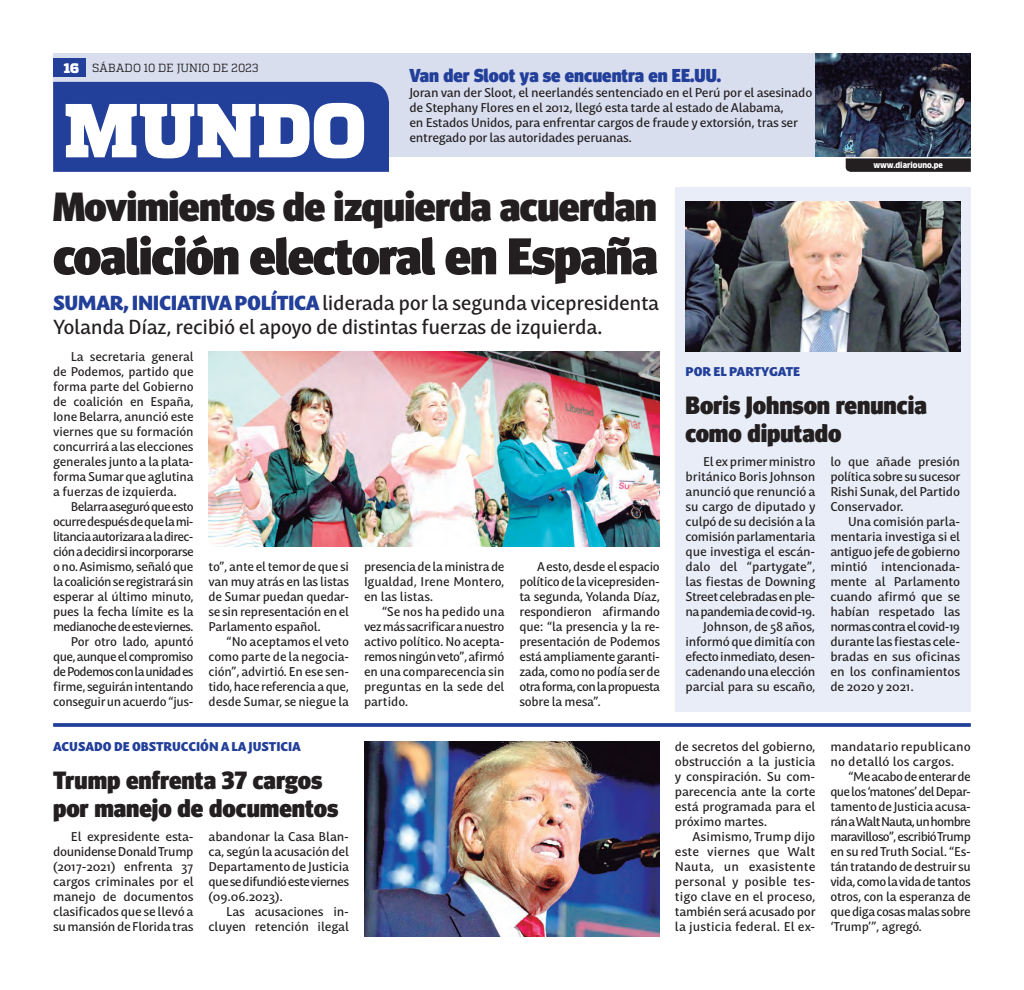
<style>
.page{position:relative;width:1024px;height:990px;background:#fff}
.page>*{position:absolute;margin:0;border:0;box-sizing:border-box;transform-origin:0 0}
.t1{font:900 76.25px "Quadon";letter-spacing:.01em;color:#fff}
.TITULAR{font:900 51.62px "Meta Head OT";letter-spacing:-.02em;color:#231f20}
.TITULAR-2{font:900 40.75px "Meta Head OT";letter-spacing:-.015em;color:#231f20}
.TITULAR_SECUNDARIO_G{font:900 25px/27.5px "Meta Head OT";color:#231f20}
.t2{font:500 20px/24px "Mastro Sans";letter-spacing:-.02em;color:#231f20}
.t3{font:900 18.75px "Meta Head OT";color:#223f99}
.t4{font:900 13.75px "Quadon";color:#fff}
.TEXTO_NOTA{font:500 12.5px/15px "Mastro Sans";letter-spacing:-.02em;color:#231f20;text-align:justify}
.VOLADA_SECUNDARIA{font:900 12.5px "Mastro Sans";color:#223f99}
.TEXTO_NOTA-2{font:500 12.5px/15px "Mastro Sans";letter-spacing:.005em;color:#231f20}
.t5{font:11.75px "Quadon";color:#231f20;scale:.95 1}
.t6{font:900 7.88px "Clan Pro";color:#fff;scale:.95 1}
.s1{font-weight:900;color:#223f99}
</style>
<div class="page">
<div style="left:53px;top:53px;width:918px;height:104px;background:#d9deef"></div>
<img style="left:815px;top:53px;width:156px;height:104px">
<div style="left:53px;top:82px;width:336px;height:90px;background:#223f99"></div>
<svg style="left:845px;top:158px;width:126px;height:14px;background:#2e2a2b"></svg>
<div style="left:53px;top:58px;width:32px;height:19px;background:#223f99"></div>
<div style="left:675px;top:187px;width:296px;height:525px;background:#e8edf7"></div>
<img style="left:685px;top:202px;width:275px;height:150px">
<img style="left:209px;top:352px;width:451px;height:195px">
<img style="left:364px;top:742px;width:296px;height:195px">
<svg style="left:53px;top:723px;width:918px;height:4px;background:#2f4a9f"></svg>
<p class="t5" style="left:92px;top:61px;width:177px">SÁBADO 10 DE JUNIO DE 2023</p>
<p class="t1" style="left:64px;top:85px;width:303px">MUNDO</p>
<p class="t4" style="left:64px;top:60px;width:17px">16</p>
<p class="t3" style="left:409px;top:64px;width:313px">Van der Sloot ya se encuentra en EE.UU.</p>
<p class="TEXTO_NOTA" style="left:409px;top:84px;width:404px;text-align:left">Joran van der Sloot, el neerlandés sentenciado en el Perú por el asesinado de Stephany Flores en el 2012, llegó esta tarde al estado de Alabama,<br>en Estados Unidos, para enfrentar cargos de fraude y extorsión, tras ser entregado por las autoridades peruanas.</p>
<p class="TITULAR-2" style="left:53px;top:182px;width:605px">Movimientos de izquierda acuerdan</p>
<p class="TITULAR" style="left:53px;top:226px;width:606px">coalición electoral en España</p>
<p class="t2" style="left:53px;top:289px;width:607px"><span class="s1">SUMAR, INICIATIVA POLÍTICA</span> liderada por la segunda vicepresidenta<br>Yolanda Díaz, recibió el apoyo de distintas fuerzas de izquierda.</p>
<p class="t6" style="left:873px;top:161px;width:75px">www.diariouno.pe</p>
<p class="TEXTO_NOTA" style="left:53px;top:348px;width:142px;text-indent:18px">La secretaria general de Podemos, partido que forma parte del Gobierno de coalición en España, Ione Belarra, anunció este viernes que su formación concurrirá a las elecciones generales junto a la plata&shy;forma Sumar que aglutina a fuerzas de izquierda.</p>
<p class="TEXTO_NOTA" style="left:53px;top:498px;width:142px;text-indent:18px">Belarra aseguró que esto ocurre después de que la mi&shy;litancia autorizara a la direc&shy;ción a decidir si incorporarse o no. Asimismo, señaló que la coalición se registrará sin esperar al último minuto, pues la fecha límite es la medianoche de este viernes.</p>
<p class="TEXTO_NOTA" style="left:53px;top:633px;width:142px;text-indent:18px">Por otro lado, apuntó que, aunque el compromiso de Podemos con la unidad es firme, seguirán intentando conseguir un acuerdo “jus-</p>
<p class="TEXTO_NOTA" style="left:209px;top:558px;width:142px">to”, ante el temor de que si van muy atrás en las listas de Sumar puedan quedar&shy;se sin representación en el Parlamento español.</p>
<p class="TEXTO_NOTA" style="left:209px;top:633px;width:142px;text-indent:18px">“No aceptamos el veto como parte de la negocia&shy;ción”, advirtió. En ese sen&shy;tido, hace referencia a que, desde Sumar, se niegue la</p>
<p class="VOLADA_SECUNDARIA" style="left:53px;top:736px;width:249px">ACUSADO DE OBSTRUCCIÓN A LA JUSTICIA</p>
<p class="TITULAR_SECUNDARIO_G" style="left:53px;top:766px;width:287px">Trump enfrenta 37 cargos por manejo de documentos</p>
<p class="TEXTO_NOTA" style="left:53px;top:828px;width:142px;text-indent:18px">El expresidente esta&shy;dounidense Donald Trump (2017-2021) enfrenta 37 cargos criminales por el manejo de documentos clasificados que se llevó a su mansión de Florida tras</p>
<p class="TEXTO_NOTA" style="left:209px;top:828px;width:142px">abandonar la Casa Blan&shy;ca, según la acusación del Departamento de Justicia que se difundió este viernes (09.06.2023).</p>
<p class="TEXTO_NOTA" style="left:209px;top:903px;width:142px;text-align:right">Las acusaciones in&shy;cluyen retención ilegal</p>
<p class="TEXTO_NOTA" style="left:364px;top:558px;width:142px">presencia de la ministra de Igualdad, Irene Montero, en las listas.</p>
<p class="TEXTO_NOTA" style="left:364px;top:603px;width:142px;text-indent:18px">“Se nos ha pedido una vez más sacrificar a nuestro activo político. No acepta&shy;remos ningún veto”, afirmó en una comparecencia sin preguntas en la sede del partido.</p>
<p class="TEXTO_NOTA" style="left:519px;top:558px;width:142px;text-indent:18px">A esto, desde el espacio político de la vicepresiden&shy;ta segunda, Yolanda Díaz, respondieron afirmando que: “la presencia y la re&shy;presentación de Podemos está ampliamente garanti&shy;zada, como no podía ser de otra forma, con la propuesta sobre la mesa”.</p>
<p class="VOLADA_SECUNDARIA" style="left:685px;top:361px;width:116px">POR EL PARTYGATE</p>
<p class="TITULAR_SECUNDARIO_G" style="left:685px;top:391px;width:243px">Boris Johnson renuncia como diputado</p>
<p class="TEXTO_NOTA" style="left:685px;top:453px;width:131px;text-indent:18px">El ex primer ministro británico Boris Johnson anunció que renunció a su cargo de diputado y culpó de su decisión a la comisión parlamentaria que investiga el escán&shy;dalo del “partygate”, las fiestas de Downing Street celebradas en ple&shy;na pandemia de covid-19.</p>
<p class="TEXTO_NOTA" style="left:685px;top:618px;width:131px;text-indent:18px">Johnson, de 58 años, informó que dimitía con efecto inmediato, desen&shy;cadenando una elección parcial para su escaño,</p>
<p class="TEXTO_NOTA" style="left:830px;top:453px;width:132px">lo que añade presión política sobre su sucesor Rishi Sunak, del Partido Conservador.</p>
<p class="TEXTO_NOTA" style="left:830px;top:513px;width:131px;text-indent:18px">Una comisión parla&shy;mentaria investiga si el antiguo jefe de gobierno mintió intencionada&shy;mente al Parlamento cuando afirmó que se habían respetado las normas contra el covid-19 durante las fiestas cele&shy;bradas en sus oficinas en los confinamientos de 2020 y 2021.</p>
<p class="TEXTO_NOTA" style="left:675px;top:738px;width:142px">de secretos del gobierno, obstrucción a la justicia y conspiración. Su com&shy;parecencia ante la corte está programada para el próximo martes.</p>
<p class="TEXTO_NOTA" style="left:675px;top:828px;width:142px;text-indent:18px">Asimismo, Trump dijo este viernes que Walt Nauta, un exasistente personal y posible tes&shy;tigo clave en el proceso, también será acusado por la justicia federal. El ex-</p>
<p class="TEXTO_NOTA-2" style="left:830px;top:738px;width:142px">mandatario republicano no detalló los cargos.</p>
<p class="TEXTO_NOTA" style="left:830px;top:768px;width:142px;text-indent:18px">“Me acabo de enterar de que los ‘matones’ del Depar&shy;tamento de Justicia acusa&shy;rán a Walt Nauta, un hombre maravilloso”, escribió Trump en su red Truth Social. “Es&shy;tán tratando de destruir su vida, como la vida de tantos otros, con la esperanza de que diga cosas malas sobre ‘Trump’”, agregó.</p>
</div>
